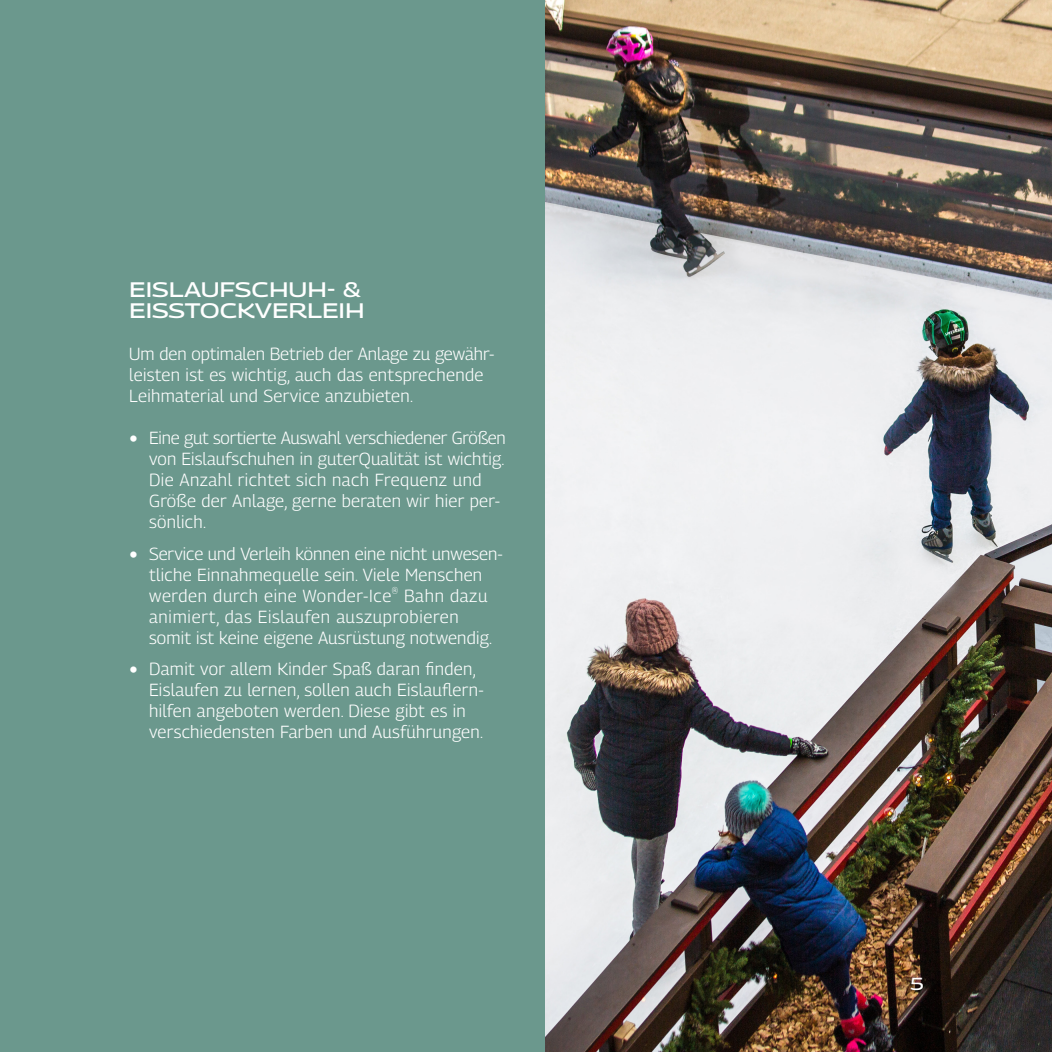
<style>
.page{position:relative;width:1052px;height:1052px;background:#6b988d}
.page>*{position:absolute;margin:0;border:0;box-sizing:border-box;transform-origin:0 0}
.t1{font:500 21px/21px "Georama Expanded";color:#fff}
.t2{font:300 17.5px/21px "Georama";letter-spacing:.02em;color:#fff}
.t3{font:500 17.5px "Georama Expanded";color:#fff}
</style>
<div class="page">
<img style="left:546px;top:0;width:506px;height:1052px">
<p class="t1" style="left:129px;top:279px;width:237px">EISLAUFSCHUH- &amp;<br>EISSTOCKVERLEIH</p>
<p class="t2" style="left:129px;top:343px;width:367px">Um den optimalen Betrieb der Anlage zu gewähr&shy;leisten ist es wichtig, auch das entsprechende<br>Leihmaterial und Service anzubieten.</p>
<p class="t2" style="left:149px;top:427px;width:358px;text-indent:-20px">● Eine gut sortierte Auswahl verschiedener Größen von Eislaufschuhen in guterQualität ist wichtig.<br>Die Anzahl richtet sich nach Frequenz und Größe der Anlage, gerne beraten wir hier per&shy;sönlich.</p>
<p class="t2" style="left:149px;top:542px;width:355px;text-indent:-20px">● Service und Verleih können eine nicht unwesen&shy;tliche Einnahmequelle sein. Viele Menschen werden durch eine Wonder-Ice<sup>®</sup> Bahn dazu animiert, das Eislaufen auszuprobieren somit ist keine eigene Ausrüstung notwendig.</p>
<p class="t2" style="left:149px;top:658px;width:336px;text-indent:-20px">● Damit vor allem Kinder Spaß daran finden, Eislaufen zu lernen, sollen auch Eislauflern&shy;hilfen angeboten werden. Diese gibt es in verschiedensten Farben und Ausführungen.</p>
<p class="t3" style="left:909px;top:970px;width:16px">5</p>
</div>
